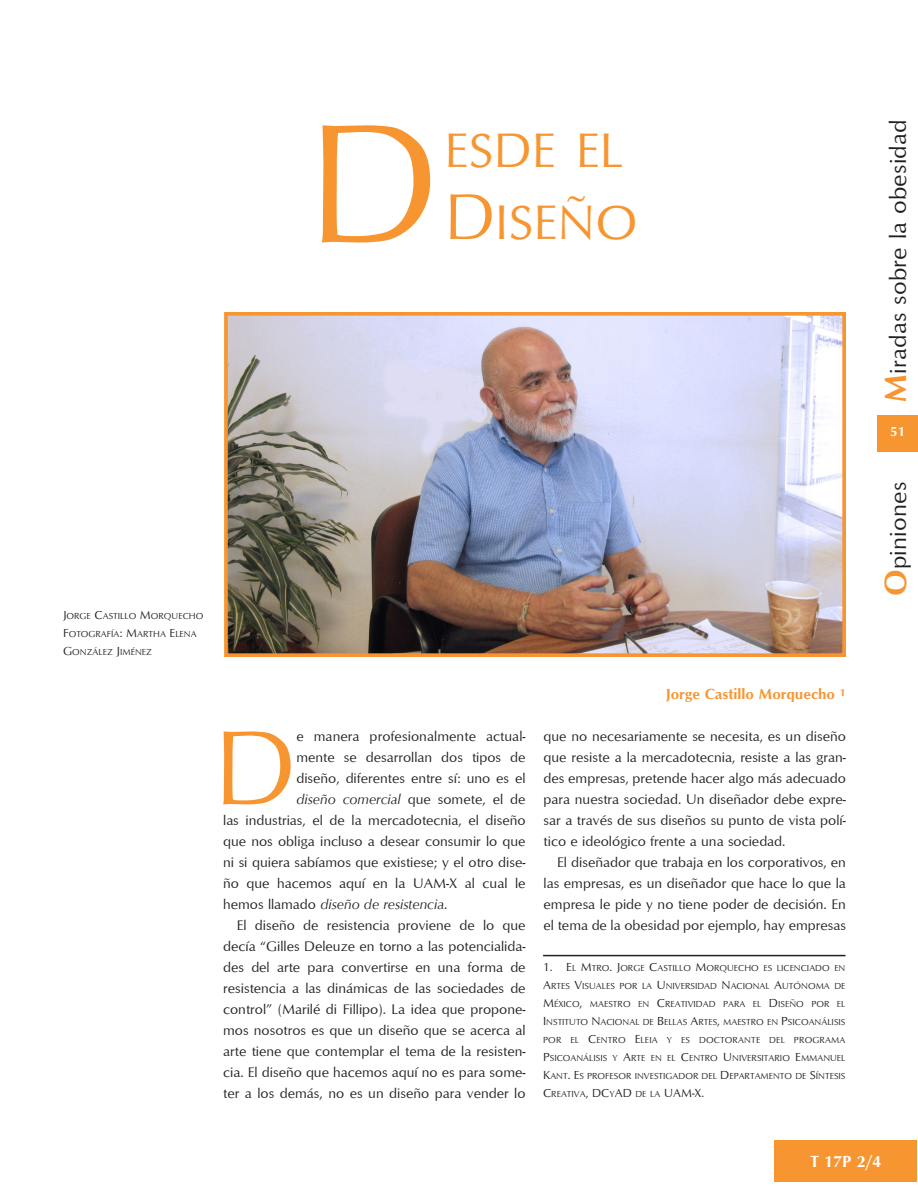
<style>
.page{position:relative;width:918px;height:1188px;background:#fff}
.page>*{position:absolute;margin:0;border:0;box-sizing:border-box;transform-origin:0 0}
.cabeza1_-_CAPITULAR{font:173.85px "Optimum";color:#f79530}
.cuerpoCapitular{font:108.3px "Optimum";color:#f79530}
.cabeza1{font:49.8px "Optimum";color:#f79530}
.t1{font:24px "Optimum";letter-spacing:.01em;color:#231f20}
.t2{font:700 16.5px "Optimum";color:#fff}
.autor{font:700 15px "Optimum";color:#f79530}
.cuerpo_de_texto{font:14.25px/21px "Optimum";color:#231f20;text-align:justify}
.cuerpoCapitular-2{font:14.25px "Optimum";color:#231f20}
.cuerpoCapitular-3{font:italic 14.25px "Optimum";color:#231f20}
.folio{font:700 13.5px "Optimum";color:#fff}
.pie{font:12px "Optimum";color:#231f20}
.pie-2{font:9px/18px "Optimum";color:#231f20;text-align:justify}
.pies_de_foto{font:9px/18px "Optimum";color:#231f20}
.s1{font-size:66.45px}
.s2{font-size:12px}
.s3{font-style:normal}
.s4{font-size:9px}
.s5{font-weight:700;font-size:31.5px;color:#f79530}
</style>
<div class="page">
<div style="left:877px;top:415px;width:41px;height:36px;background:#f79530"></div>
<div style="left:775px;top:1140px;width:142px;height:42px;background:#f79530"></div>
<img style="left:229px;top:317px;width:612px;height:335px">
<div style="left:224px;top:312px;width:622px;height:345px;border:4px solid #f79530"></div>
<hr style="left:543px;top:955px;width:303px;height:1px;background:#231f20">
<p class="cabeza1_-_CAPITULAR" style="left:307px;top:76px;width:110px">D</p>
<p class="cabeza1" style="left:445px;top:119px;width:180px">ESDE EL</p>
<p class="cabeza1" style="left:445px;top:191px;width:195px"><span class="s1">D</span>ISEÑO</p>
<p class="pies_de_foto" style="left:63px;top:607px;width:142px"><span class="s2">J</span>ORGE <span class="s2">C</span>ASTILLO <span class="s2">M</span>ORQUECHO</p>
<p class="pies_de_foto" style="left:63px;top:625px;width:135px"><span class="s2">F</span>OTOGRAFÍA<span class="s2">: M</span>ARTHA <span class="s2">E</span>LENA<br><span class="s2">G</span>ONZÁLEZ <span class="s2">J</span>IMÉNEZ</p>
<p class="cuerpoCapitular" style="left:214px;top:701px;width:84px">D</p>
<p class="cuerpoCapitular-2" style="left:296px;top:727px;width:231px">e manera profesionalmente actual-</p>
<p class="cuerpoCapitular-2" style="left:296px;top:748px;width:231px">mente se desarrollan dos tipos de</p>
<p class="cuerpoCapitular-2" style="left:296px;top:769px;width:231px">diseño, diferentes entre sí: uno es el</p>
<p class="cuerpoCapitular-3" style="left:296px;top:791px;width:231px">diseño comercial <span class="s3">que somete, el de</span></p>
<p class="cuerpoCapitular-2" style="left:223px;top:811px;width:304px">las industrias, el de la mercadotecnia, el diseño</p>
<p class="cuerpoCapitular-2" style="left:223px;top:832px;width:304px">que nos obliga incluso a desear consumir lo que</p>
<p class="cuerpoCapitular-2" style="left:223px;top:853px;width:304px">ni si quiera sabíamos que existiese; y el otro dise-</p>
<p class="cuerpoCapitular-2" style="left:223px;top:874px;width:304px">ño que hacemos aquí en la UAM-X al cual le</p>
<p class="cuerpoCapitular-3" style="left:223px;top:896px;width:226px"><span class="s3">hemos llamado</span> diseño de resistencia<span class="s3">.</span></p>
<p class="cuerpo_de_texto" style="left:223px;top:914px;width:304px;text-indent:14px">El diseño de resistencia proviene de lo que decía “Gilles Deleuze en torno a las potencialida&shy;des del arte para convertirse en una forma de resistencia a las dinámicas de las sociedades de control” (Marilé di Fillipo). La idea que propone&shy;mos nosotros es que un diseño que se acerca al arte tiene que contemplar el tema de la resisten&shy;cia. El diseño que hacemos aquí no es para some&shy;ter a los demás, no es un diseño para vender lo</p>
<p class="autor" style="left:666px;top:685px;width:181px">Jorge Castillo Morquecho <sup>1</sup></p>
<p class="cuerpo_de_texto" style="left:544px;top:725px;width:304px">que no necesariamente se necesita, es un diseño que resiste a la mercadotecnia, resiste a las gran&shy;des empresas, pretende hacer algo más adecuado para nuestra sociedad. Un diseñador debe expre&shy;sar a través de sus diseños su punto de vista polí&shy;tico e ideológico frente a una sociedad.</p>
<p class="cuerpo_de_texto" style="left:544px;top:851px;width:304px;text-indent:14px">El diseñador que trabaja en los corporativos, en las empresas, es un diseñador que hace lo que la empresa le pide y no tiene poder de decisión. En el tema de la obesidad por ejemplo, hay empresas</p>
<p class="pie-2" style="left:543px;top:959px;width:304px"><span class="s2">1. E</span>L <span class="s2">M</span>TRO<span class="s2">. J</span>ORGE <span class="s2">C</span>ASTILLO <span class="s2">M</span>ORQUECHO ES LICENCIADO EN <span class="s2">A</span>RTES <span class="s2">V</span>ISUALES POR LA <span class="s2">U</span> NIVERSIDAD <span class="s2">N</span>ACIONAL <span class="s2">A</span>UTÓNOMA DE <span class="s2">M</span>ÉXICO<span class="s2">,</span> MAESTRO EN <span class="s2">C</span>REATIVIDAD PARA EL <span class="s2">D</span> ISEÑO POR EL <span class="s2">I</span> NSTITUTO <span class="s2">N</span>ACIONAL DE <span class="s2">B</span>ELLAS <span class="s2">A</span>RTES<span class="s2">,</span> MAESTRO EN <span class="s2">P</span>SICOANÁLISIS POR EL <span class="s2">C</span>ENTRO <span class="s2">E</span>LEIA Y ES DOCTORANTE DEL PROGRAMA <span class="s2">P</span>SICOANÁLISIS Y <span class="s2">A</span>RTE EN EL <span class="s2">C</span>ENTRO <span class="s2">U</span> NIVERSITARIO <span class="s2">E</span>MMANUEL <span class="s2">K</span>ANT<span class="s2">. E</span>S PROFESOR INVESTIGADOR DEL <span class="s2">D</span> EPARTAMENTO DE <span class="s2">S</span>ÍNTESIS</p>
<p class="pie" style="left:543px;top:1086px;width:163px">C<span class="s4">REATIVA</span>, DC<span class="s4">Y</span>AD <span class="s4">DE LA</span> UAM-X.</p>
<h3 class="t1" style="left:883px;top:403px;width:285px;rotate:-90deg"><span class="s5">M</span>iradas sobre la obesidad</h3>
<p class="folio" style="left:890px;top:424px;width:16px">51</p>
<h3 class="t1" style="left:883px;top:596px;width:116px;rotate:-90deg"><span class="s5">O</span>piniones</h3>
<p class="t2" style="left:811px;top:1152px;width:72px">T 17P 2/4</p>
</div>
